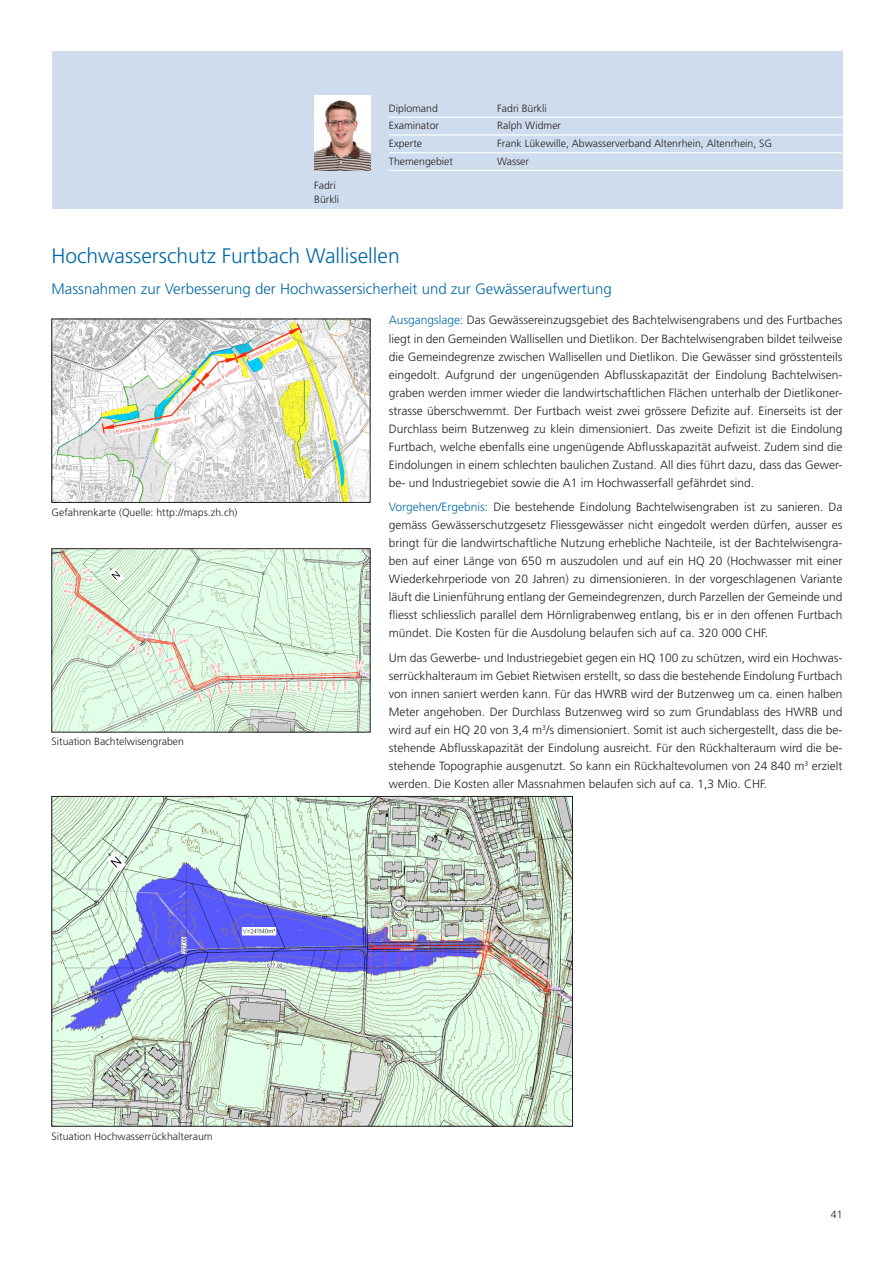
<style>
.page{position:relative;width:893px;height:1264px;background:#fff}
.page>*{position:absolute;margin:0;border:0;box-sizing:border-box;transform-origin:0 0}
.t1{font:300 21px "Frutiger LT Pro";color:#0068a5}
.t2{font:300 15px "Frutiger LT Pro";color:#0068a5}
.t3{font:300 12px/18px "Frutiger LT Pro";color:#231f20;text-align:justify}
.t4{font:300 10.5px/13.5px "Frutiger LT Pro";color:#231f20}
.s1{color:#0068a5}
</style>
<div class="page">
<div style="left:52px;top:52px;width:790px;height:157px;background:#cedced"></div>
<img style="left:54px;top:321px;width:314px;height:179px">
<img style="left:54px;top:550px;width:314px;height:180px">
<div style="left:52px;top:548px;width:318px;height:184px;border:1px solid #231f20"></div>
<img style="left:54px;top:798px;width:517px;height:326px">
<hr style="left:389px;top:117px;width:453px;height:1px;background:#fff">
<hr style="left:389px;top:134px;width:453px;height:1px;background:#fff">
<hr style="left:389px;top:152px;width:453px;height:1px;background:#fff">
<hr style="left:389px;top:170px;width:453px;height:1px;background:#fff">
<img style="left:314px;top:96px;width:56px;height:75px">
<p class="t4" style="left:314px;top:179px;width:27px">Fadri<br>Bürkli</p>
<p class="t4" style="left:389px;top:101px;width:51px">Diplomand</p>
<p class="t4" style="left:497px;top:101px;width:51px">Fadri Bürkli</p>
<p class="t4" style="left:389px;top:119px;width:52px">Examinator</p>
<p class="t4" style="left:497px;top:119px;width:65px">Ralph Widmer</p>
<p class="t4" style="left:389px;top:137px;width:35px">Experte</p>
<p class="t4" style="left:497px;top:137px;width:276px">Frank Lükewille, Abwasserverband Altenrhein, Altenrhein, SG</p>
<p class="t4" style="left:389px;top:154px;width:66px">Themengebiet</p>
<p class="t4" style="left:497px;top:154px;width:33px">Wasser</p>
<h1 class="t1" style="left:52px;top:244px;width:350px">Hochwasserschutz Furtbach Wallisellen</h1>
<p class="t2" style="left:52px;top:280px;width:562px">Massnahmen zur Verbesserung der Hochwassersicherheit und zur Gewässeraufwertung</p>
<p class="t4" style="left:52px;top:505px;width:187px">Gefahrenkarte (Quelle: http://maps.zh.ch)</p>
<p class="t4" style="left:52px;top:735px;width:134px">Situation Bachtelwisengraben</p>
<p class="t4" style="left:52px;top:1128px;width:163px">Situation Hochwasserrückhalteraum</p>
<p class="t3" style="left:389px;top:311px;width:455px"><span class="s1">Ausgangslage:</span> Das Gewässereinzugsgebiet des Bachtelwisengrabens und des Furtbaches liegt in den Gemeinden Wallisellen und Dietlikon. Der Bachtelwisengraben bildet teilweise die Gemeindegrenze zwischen Wallisellen und Dietlikon. Die Gewässer sind grösstenteils eingedolt. Aufgrund der ungenügenden Abflusskapazität der Eindolung Bachtelwisen&shy;graben werden immer wieder die landwirtschaftlichen Flächen unterhalb der Dietlikoner&shy;strasse überschwemmt. Der Furtbach weist zwei grössere Defizite auf. Einerseits ist der Durchlass beim Butzenweg zu klein dimensioniert. Das zweite Defizit ist die Eindolung Furtbach, welche ebenfalls eine ungenügende Abflusskapazität aufweist. Zudem sind die Eindolungen in einem schlechten baulichen Zustand. All dies führt dazu, dass das Gewer&shy;be- und Industriegebiet sowie die A1 im Hochwasserfall gefährdet sind.</p>
<p class="t3" style="left:389px;top:498px;width:455px"><span class="s1">Vorgehen/Ergebnis:</span> Die bestehende Eindolung Bachtelwisengraben ist zu sanieren. Da gemäss Gewässerschutzgesetz Fliessgewässer nicht eingedolt werden dürfen, ausser es bringt für die landwirtschaftliche Nutzung erhebliche Nachteile, ist der Bachtelwisengra&shy;ben auf einer Länge von 650 m auszudolen und auf ein HQ 20 (Hochwasser mit einer Wiederkehrperiode von 20 Jahren) zu dimensionieren. In der vorgeschlagenen Variante läuft die Linienführung entlang der Gemeindegrenzen, durch Parzellen der Gemeinde und fliesst schliesslich parallel dem Hörnligrabenweg entlang, bis er in den offenen Furtbach mündet. Die Kosten für die Ausdolung belaufen sich auf ca. 320 000 CHF.</p>
<p class="t3" style="left:389px;top:648px;width:455px">Um das Gewerbe- und Industriegebiet gegen ein HQ 100 zu schützen, wird ein Hochwas&shy;serrückhalteraum im Gebiet Rietwisen erstellt, so dass die bestehende Eindolung Furtbach von innen saniert werden kann. Für das HWRB wird der Butzenweg um ca. einen halben Meter angehoben. Der Durchlass Butzenweg wird so zum Grundablass des HWRB und wird auf ein HQ 20 von 3,4 m<sup>3</sup>/s dimensioniert. Somit ist auch sichergestellt, dass die be&shy;stehende Abflusskapazität der Eindolung ausreicht. Für den Rückhalteraum wird die be&shy;stehende Topographie ausgenutzt. So kann ein Rückhaltevolumen von 24 840 m<sup>3</sup> erzielt werden. Die Kosten aller Massnahmen belaufen sich auf ca. 1,3 Mio. CHF.</p>
<p class="t4" style="left:831px;top:1206px;width:13px">41</p>
</div>
